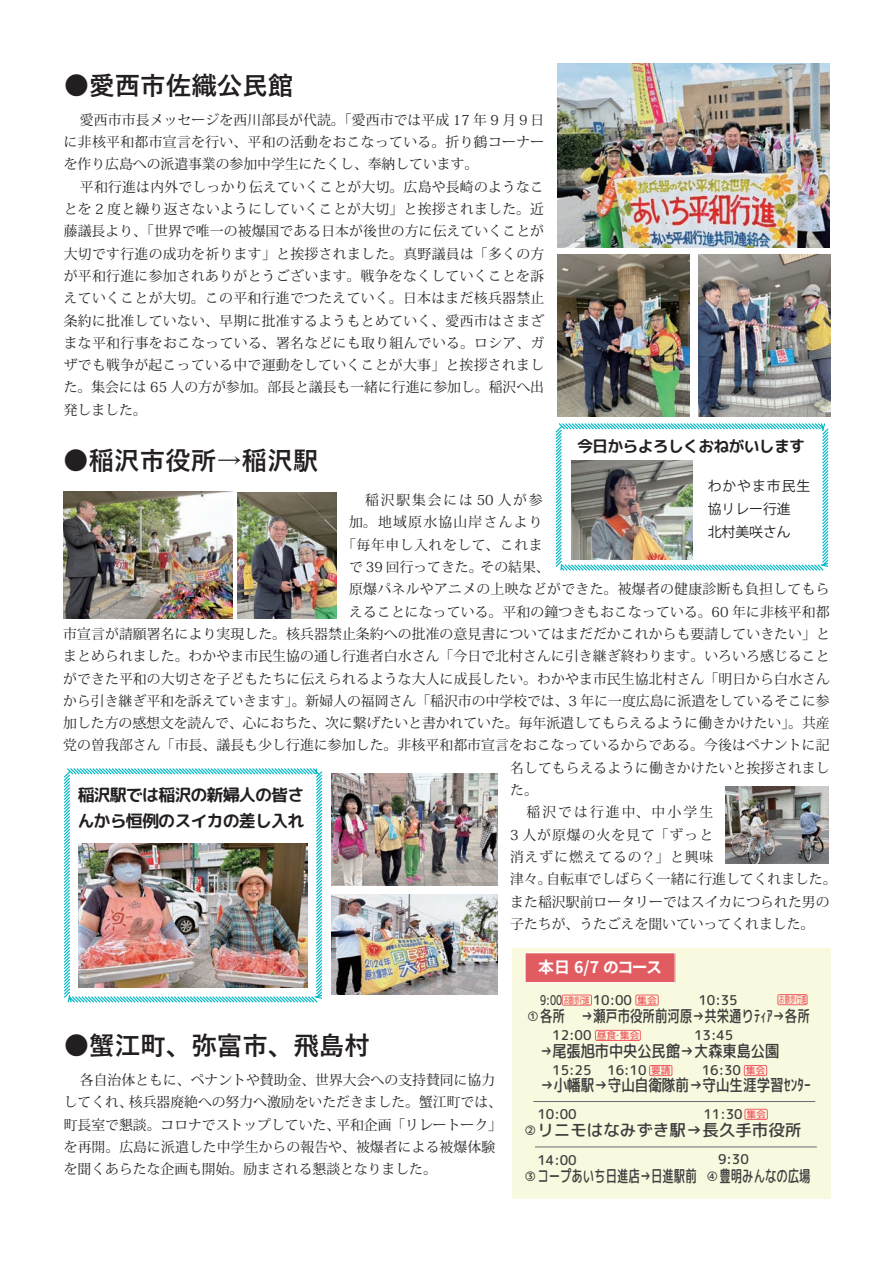
<style>
.page{position:relative;width:893px;height:1263px;background:#fff}
.page>*{position:absolute;margin:0;border:0;box-sizing:border-box;transform-origin:0 0}
.t1{font:700 25.5px "Yu Gothic";color:#231f20}
.t2{font:700 16.95px/25.5px "Rounded Mplus 1 c";letter-spacing:-.05em;color:#231f20}
.t3{font:500 16.5px "Rounded Mplus 1 c";color:#3e3e3f;scale:.75 1}
.t4{font:500 16.5px "Rounded Mplus 1 c";color:#3e3e3f;scale:.69 1}
.t5{font:500 16.5px "Rounded Mplus 1 c";color:#3e3e3f;scale:.82 1}
.t6{font:500 16.5px "Rounded Mplus 1 c";color:#3e3e3f}
.t7{font:700 15.9px "Rounded Mplus 1 c";letter-spacing:-.05em;color:#231f20}
.t8{font:700 15.9px "Noto Sans JP";letter-spacing:-.1em;color:#fff}
.t9{font:13.8px/22.4px "Koz Min Pro";letter-spacing:.01em;color:#231f20;text-align:justify}
.t10{font:13.8px/22.8px "Koz Go Pr 6 N";color:#231f20}
.t11{font:13.8px "Koz Min Pro";letter-spacing:.04em;color:#231f20}
.t12{font:13.8px "Koz Min Pro";letter-spacing:.075em;color:#231f20}
.t13{font:13.8px "Koz Min Pro";letter-spacing:.06em;color:#231f20}
.t14{font:13.8px "Koz Min Pro";letter-spacing:.09em;color:#231f20}
.t15{font:13.8px "Koz Min Pro";letter-spacing:.13em;color:#231f20}
.t16{font:13.8px "Koz Min Pro";letter-spacing:.15em;color:#231f20}
.t17{font:500 13.5px "Rounded Mplus 1 c";color:#3e3e3f}
.t18{font:500 10.5px "Rounded Mplus 1 c";color:#3e3e3f}
.t19{font:500 9.75px "Rounded Mplus 1 c";color:#f05e64;scale:.56 1}
.t20{font:500 9.75px "Rounded Mplus 1 c";color:#f05e64}
.s1{font-size:13.5px;color:#3e3e3f}
.s2{font-size:9.75px;color:#f05e64}
</style>
<div class="page">
<div style="left:512px;top:949px;width:318px;height:250px;background:#f9f9df"></div>
<div style="left:525px;top:953px;width:150px;height:29px;background:#e05c61"></div>
<div style="left:525px;top:952px;width:150px;height:31px;border:1px solid #fff"></div>
<hr style="left:535px;top:1147px;width:282px;height:1px;background:#6c6d70">
<div style="left:745px;top:1109px;width:23px;height:11px;border:1px solid #f05e64;border-radius:2px"></div>
<div style="left:636px;top:995px;width:22px;height:10px;border:1px solid #f05e64;border-radius:2px"></div>
<div style="left:595px;top:1030px;width:46px;height:11px;border:1px solid #f05e64;border-radius:2px"></div>
<div style="left:649px;top:1065px;width:23px;height:11px;border:1px solid #f05e64;border-radius:2px"></div>
<div style="left:744px;top:1065px;width:23px;height:11px;border:1px solid #f05e64;border-radius:2px"></div>
<div style="left:562px;top:995px;width:30px;height:10px;border:1px solid #f05e64;border-radius:2px"></div>
<div style="left:778px;top:994px;width:29px;height:11px;border:1px solid #f05e64;border-radius:2px"></div>
<hr style="left:533px;top:1101px;width:282px;height:1px;background:#6c6d70">
<img style="left:557px;top:254px;width:132px;height:163px">
<img style="left:698px;top:254px;width:132px;height:163px">
<img style="left:557px;top:64px;width:272px;height:184px">
<svg style="left:63px;top:768px;width:260px;height:235px"></svg>
<img style="left:331px;top:774px;width:167px;height:111px">
<img style="left:79px;top:844px;width:228px;height:144px">
<svg style="left:555px;top:423px;width:274px;height:148px"></svg>
<img style="left:571px;top:460px;width:121px;height:99px">
<img style="left:331px;top:894px;width:167px;height:100px">
<img style="left:63px;top:492px;width:169px;height:126px">
<img style="left:238px;top:493px;width:98px;height:125px">
<img style="left:726px;top:787px;width:102px;height:76px">
<h1 class="t1" style="left:64px;top:71px;width:231px">●愛西市佐織公民館</h1>
<p class="t9" style="left:64px;top:108px;width:482px;text-indent:16px">愛西市市長メッセージを西川部長が代読。「愛西市では平成 17 年 9 月９日に非核平和都市宣言を行い、平和の活動をおこなっている。折り鶴コーナーを作り広島への派遣事業の参加中学生にたくし、奉納しています。</p>
<p class="t9" style="left:64px;top:175px;width:482px;text-indent:16px">平和行進は内外でしっかり伝えていくことが大切。広島や長崎のようなことを 2 度と繰り返さないようにしていくことが大切」と挨拶されました。近藤議長より、「世界で唯一の被爆国である日本が後世の方に伝えていくことが大切です行進の成功を祈ります」と挨拶されました。真野議員は「多くの方が平和行進に参加されありがとうございます。戦争をなくしていくことを訴えていくことが大切。この平和行進でつたえていく。日本はまだ核兵器禁止条約に批准していない、早期に批准するようもとめていく、愛西市はさまざまな平和行事をおこなっている、署名などにも取り組んでいる。ロシア、ガザでも戦争が起こっている中で運動をしていくことが大事」と挨拶されました。集会には 65 人の方が参加。部長と議長も一緒に行進に参加し。稲沢へ出発しました。</p>
<p class="t7" style="left:577px;top:435px;width:230px">今日からよろしくおねがいします</p>
<p class="t10" style="left:708px;top:475px;width:104px">わかやま市民生協リレー行進<br>北村美咲さん</p>
<h1 class="t1" style="left:63px;top:446px;width:257px">●稲沢市役所→稲沢駅</h1>
<p class="t15" style="left:365px;top:490px;width:179px">稲沢駅集会には 50 人が参</p>
<p class="t14" style="left:349px;top:512px;width:195px">加。地域原水協山岸さんより</p>
<p class="t11" style="left:342px;top:535px;width:202px">「毎年申し入れをして、これま</p>
<p class="t9" style="left:349px;top:555px;width:202px">で 39 回行ってきた。その結果、</p>
<p class="t9" style="left:349px;top:577px;width:482px">原爆パネルやアニメの上映などができた。被爆者の健康診断も負担してもら</p>
<p class="t9" style="left:349px;top:600px;width:482px">えることになっている。平和の鐘つきもおこなっている。60 年に非核平和都</p>
<p class="t9" style="left:63px;top:622px;width:768px">市宣言が請願署名により実現した。核兵器禁止条約への批准の意見書についてはまだだかこれからも要請していきたい」と</p>
<p class="t9" style="left:63px;top:644px;width:768px">まとめられました。わかやま市民生協の通し行進者白水さん「今日で北村さんに引き継ぎ終わります。いろいろ感じること</p>
<p class="t9" style="left:63px;top:667px;width:768px">ができた平和の大切さを子どもたちに伝えられるような大人に成長したい。わかやま市民生協北村さん「明日から白水さん</p>
<p class="t9" style="left:63px;top:689px;width:768px">から引き継ぎ平和を訴えていきます」。新婦人の福岡さん「稲沢市の中学校では、3 年に一度広島に派遣をしているそこに参</p>
<p class="t9" style="left:63px;top:711px;width:768px">加した方の感想文を読んで、心におちた、次に繋げたいと書かれていた。毎年派遣してもらえるように働きかけたい」。共産</p>
<p class="t9" style="left:63px;top:734px;width:768px">党の曽我部さん「市長、議長も少し行進に参加した。非核平和都市宣言をおこなっているからである。今後はペナントに記</p>
<p class="t9" style="left:510px;top:756px;width:321px">名してもらえるように働きかけたいと挨拶されまし</p>
<p class="t9" style="left:510px;top:778px;width:29px">た。</p>
<p class="t16" style="left:526px;top:803px;width:188px">稲沢では行進中、中小学生</p>
<p class="t12" style="left:510px;top:825px;width:204px">3 人が原爆の火を見て「ずっと</p>
<p class="t13" style="left:510px;top:847px;width:204px">消えずに燃えてるの？」と興味</p>
<p class="t9" style="left:510px;top:868px;width:328px">津々。自転車でしばらく一緒に行進してくれました。</p>
<p class="t9" style="left:510px;top:890px;width:321px">また稲沢駅前ロータリーではスイカにつられた男の</p>
<p class="t9" style="left:510px;top:912px;width:306px">子たちが、うたごえを聞いていってくれました。</p>
<p class="t2" style="left:77px;top:782px;width:229px">稲沢駅では稲沢の新婦人の皆さんから恒例のスイカの差し入れ</p>
<h1 class="t1" style="left:64px;top:1032px;width:308px">●蟹江町、弥富市、飛島村</h1>
<p class="t9" style="left:64px;top:1068px;width:440px;text-align:left;text-indent:16px">各自治体ともに、ペナントや賛助金、世界大会への支持賛同に協力してくれ、核兵器廃絶への努力へ激励をいただきました。蟹江町では、町長室で懇談。コロナでストップしていた、平和企画「リレートーク」を再開。広島に派遣した中学生からの報告や、被爆者による被爆体験を聞くあらたな企画も開始。励まされる懇談となりました。</p>
<p class="t8" style="left:538px;top:958px;width:125px">本日 6/7 のコース</p>
<p class="t19" style="left:540px;top:993px;width:90px"><span class="s1">9:00</span> お散歩行進</p>
<p class="t19" style="left:779px;top:993px;width:50px">お散歩行進</p>
<p class="t17" style="left:593px;top:990px;width:41px">10:00</p>
<p class="t3" style="left:540px;top:1004px;width:361px">各所　 →瀬戸市役所前河原→共栄通りﾃｨｱ→各所</p>
<p class="t3" style="left:540px;top:1039px;width:320px">→尾張旭市中央公民館→大森東島公園</p>
<p class="t5" style="left:540px;top:1073px;width:331px">→小幡駅→守山自衛隊前→守山生涯学習ｾﾝﾀｰ</p>
<p class="t17" style="left:698px;top:990px;width:41px">10:35</p>
<p class="t20" style="left:637px;top:993px;width:21px">集会</p>
<p class="t20" style="left:597px;top:1028px;width:44px">昼食・集会</p>
<p class="t17" style="left:694px;top:1025px;width:41px">13:45</p>
<p class="t20" style="left:651px;top:1064px;width:21px">要請</p>
<p class="t20" style="left:746px;top:1064px;width:21px">集会</p>
<p class="t18" style="left:528px;top:1009px;width:12px">①</p>
<p class="t17" style="left:552px;top:1025px;width:41px">12:00</p>
<p class="t17" style="left:552px;top:1061px;width:96px">15:25 16:10</p>
<p class="t17" style="left:702px;top:1061px;width:41px">16:30</p>
<p class="t17" style="left:537px;top:1105px;width:41px">10:00</p>
<p class="t17" style="left:703px;top:1105px;width:64px">11:30 <span class="s2">集会</span></p>
<p class="t6" style="left:537px;top:1119px;width:265px">リニモはなみずき駅→長久手市役所</p>
<p class="t18" style="left:525px;top:1123px;width:12px">②</p>
<p class="t17" style="left:537px;top:1150px;width:41px">14:00</p>
<p class="t17" style="left:718px;top:1149px;width:32px">9:30</p>
<p class="t4" style="left:537px;top:1164px;width:398px">コープあいち日進店→日進駅前　　豊明みんなの広場</p>
<p class="t18" style="left:525px;top:1168px;width:12px">③</p>
<p class="t18" style="left:707px;top:1168px;width:12px">④</p>
</div>
